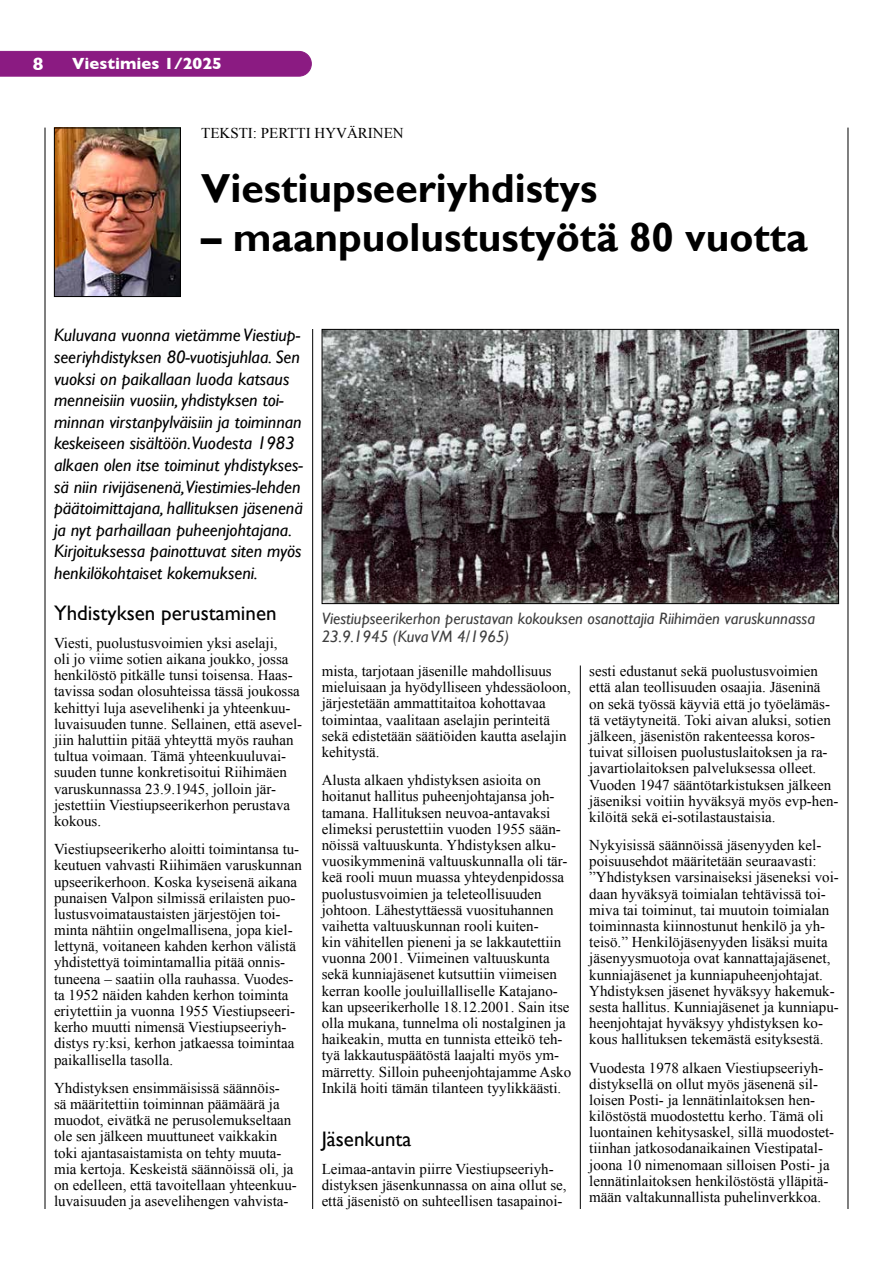
<style>
.page{position:relative;width:893px;height:1263px;background:#fff}
.page>*{position:absolute;margin:0;border:0;box-sizing:border-box;transform-origin:0 0}
.t1{font:700 40.5px "Gill Sans";color:#000}
.t2{font:21px "Gill Sans";color:#000}
.t3{font:italic 18px/21.6px "Gill Sans";color:#000}
.t4{font:700 18px "Gill Sans";color:#fff}
.t5{font:italic 16.5px/17.9px "Gill Sans";color:#3e3e3e}
.t6{font:700 16.5px "Gill Sans";color:#fff}
.t7{font:15px/16.2px "Times New Roman";color:#000}
</style>
<div class="page">
<div style="left:0;top:51px;width:312px;height:26px;background:#8b1b82"></div>
<hr style="left:45px;top:128px;width:1px;height:1081px;background:#000">
<hr style="left:848px;top:128px;width:1px;height:1081px;background:#000">
<hr style="left:312px;top:329px;width:1px;height:880px;background:#000">
<hr style="left:580px;top:665px;width:1px;height:544px;background:#000">
<img style="left:56px;top:130px;width:123px;height:165px">
<div style="left:54px;top:128px;width:127px;height:169px;border:1px solid #000"></div>
<img style="left:324px;top:331px;width:513px;height:271px">
<div style="left:322px;top:329px;width:517px;height:275px;border:1px solid #000"></div>
<p class="t4" style="left:33px;top:49px;width:12px">8</p>
<p class="t6" style="left:72px;top:50px;width:151px">Viestimies 1/2025</p>
<p class="t7" style="left:201px;top:125px;width:204px">TEKSTI: PERTTI HYVÄRINEN</p>
<h1 class="t1" style="left:201px;top:164px;width:398px">Viestiupseeriyhdistys</h1>
<h1 class="t1" style="left:201px;top:213px;width:608px">– maanpuolustustyötä 80 vuotta</h1>
<p class="t3" style="left:54px;top:325px;width:251px">Kuluvana vuonna vietämme Viestiup&shy;seeriyhdistyksen 80-vuotisjuhlaa. Sen vuoksi on paikallaan luoda katsaus menneisiin vuosiin, yhdistyksen toi&shy;minnan virstanpylväisiin ja toiminnan keskeiseen sisältöön.Vuodesta 1983 alkaen olen itse toiminut yhdistykses&shy;sä niin rivijäsenenä,Viestimies-lehden päätoimittajana, hallituksen jäsenenä ja nyt parhaillaan puheenjohtajana.<br>Kirjoituksessa painottuvat siten myös henkilökohtaiset kokemukseni.</p>
<h2 class="t2" style="left:54px;top:600px;width:224px">Yhdistyksen perustaminen</h2>
<p class="t7" style="left:54px;top:634px;width:250px">Viesti, puolustusvoimien yksi aselaji,<br>oli jo viime sotien aikana joukko, jossa henkilöstö pitkälle tunsi toisensa. Haas&shy;tavissa sodan olosuhteissa tässä joukossa kehittyi luja asevelihenki ja yhteenkuu&shy;luvaisuuden tunne. Sellainen, että asevel&shy;jiin haluttiin pitää yhteyttä myös rauhan tultua voimaan. Tämä yhteenkuuluvai&shy;suuden tunne konkretisoitui Riihimäen varuskunnassa 23.9.1945, jolloin jär&shy;jestettiin Viestiupseerikerhon perustava kokous.</p>
<p class="t7" style="left:54px;top:841px;width:249px">Viestiupseerikerho aloitti toimintansa tu&shy;keutuen vahvasti Riihimäen varuskunnan upseerikerhoon. Koska kyseisenä aikana punaisen Valpon silmissä erilaisten puo&shy;lustusvoimataustaisten järjestöjen toi&shy;minta nähtiin ongelmallisena, jopa kiel&shy;lettynä, voitaneen kahden kerhon välistä yhdistettyä toimintamallia pitää onnis&shy;tuneena – saatiin olla rauhassa. Vuodes&shy;ta 1952 näiden kahden kerhon toiminta eriytettiin ja vuonna 1955 Viestiupseeri&shy;kerho muutti nimensä Viestiupseeriyh&shy;distys ry:ksi, kerhon jatkaessa toimintaa paikallisella tasolla.</p>
<p class="t7" style="left:54px;top:1079px;width:244px">Yhdistyksen ensimmäisissä säännöis-<br>sä määritettiin toiminnan päämäärä ja muodot, eivätkä ne perusolemukseltaan ole sen jälkeen muuttuneet vaikkakin toki ajantasaistamista on tehty muuta&shy;mia kertoja. Keskeistä säännöissä oli, ja on edelleen, että tavoitellaan yhteenkuu&shy;luvaisuuden ja asevelihengen vahvista-</p>
<p class="t5" style="left:322px;top:610px;width:495px">Viestiupseerikerhon perustavan kokouksen osanottajia Riihimäen varuskunnassa<br>23.9.1945 (Kuva VM 4/1965)</p>
<p class="t7" style="left:322px;top:663px;width:251px">mista, tarjotaan jäsenille mahdollisuus mieluisaan ja hyödylliseen yhdessäoloon, järjestetään ammattitaitoa kohottavaa toimintaa, vaalitaan aselajin perinteitä sekä edistetään säätiöiden kautta aselajin kehitystä.</p>
<p class="t7" style="left:322px;top:772px;width:251px">Alusta alkaen yhdistyksen asioita on hoitanut hallitus puheenjohtajansa joh&shy;tamana. Hallituksen neuvoa-antavaksi elimeksi perustettiin vuoden 1955 sään&shy;nöissä valtuuskunta. Yhdistyksen alku&shy;vuosikymmeninä valtuuskunnalla oli tär&shy;keä rooli muun muassa yhteydenpidossa puolustusvoimien ja teleteollisuuden johtoon. Lähestyttäessä vuosituhannen vaihetta valtuuskunnan rooli kuiten-<br>kin vähitellen pieneni ja se lakkautettiin vuonna 2001. Viimeinen valtuuskunta sekä kunniajäsenet kutsuttiin viimeisen kerran koolle jouluillalliselle Katajano&shy;kan upseerikerholle 18.12.2001. Sain itse olla mukana, tunnelma oli nostalginen ja haikeakin, mutta en tunnista etteikö teh&shy;tyä lakkautuspäätöstä laajalti myös ym&shy;märretty. Silloin puheenjohtajamme Asko Inkilä hoiti tämän tilanteen tyylikkäästi.</p>
<h2 class="t2" style="left:322px;top:1126px;width:91px">Jäsenkunta</h2>
<p class="t7" style="left:322px;top:1160px;width:246px">Leimaa-antavin piirre Viestiupseeriyh&shy;distyksen jäsenkunnassa on aina ollut se, että jäsenistö on suhteellisen tasapainoi-</p>
<p class="t7" style="left:589px;top:663px;width:251px">sesti edustanut sekä puolustusvoimien että alan teollisuuden osaajia. Jäseninä on sekä työssä käyviä että jo työelämäs&shy;tä vetäytyneitä. Toki aivan aluksi, sotien jälkeen, jäsenistön rakenteessa koros&shy;tuivat silloisen puolustuslaitoksen ja ra&shy;javartiolaitoksen palveluksessa olleet.<br>Vuoden 1947 sääntötarkistuksen jälkeen jäseniksi voitiin hyväksyä myös evp-hen&shy;kilöitä sekä ei-sotilastaustaisia.</p>
<p class="t7" style="left:589px;top:837px;width:251px">Nykyisissä säännöissä jäsenyyden kel&shy;poisuusehdot määritetään seuraavasti: ”Yhdistyksen varsinaiseksi jäseneksi voi&shy;daan hyväksyä toimialan tehtävissä toi&shy;miva tai toiminut, tai muutoin toimialan toiminnasta kiinnostunut henkilö ja yh&shy;teisö.” Henkilöjäsenyyden lisäksi muita jäsenyysmuotoja ovat kannattajajäsenet, kunniajäsenet ja kunniapuheenjohtajat.<br>Yhdistyksen jäsenet hyväksyy hakemuk&shy;sesta hallitus. Kunniajäsenet ja kunniapu&shy;heenjohtajat hyväksyy yhdistyksen ko&shy;kous hallituksen tekemästä esityksestä.</p>
<p class="t7" style="left:589px;top:1059px;width:246px">Vuodesta 1978 alkaen Viestiupseeriyh&shy;distyksellä on ollut myös jäsenenä sil&shy;loisen Posti- ja lennätinlaitoksen hen&shy;kilöstöstä muodostettu kerho. Tämä oli luontainen kehitysaskel, sillä muodostet&shy;tiinhan jatkosodanaikainen Viestipatal&shy;joona 10 nimenomaan silloisen Posti- ja lennätinlaitoksen henkilöstöstä ylläpitä&shy;mään valtakunnallista puhelinverkkoa.</p>
</div>
